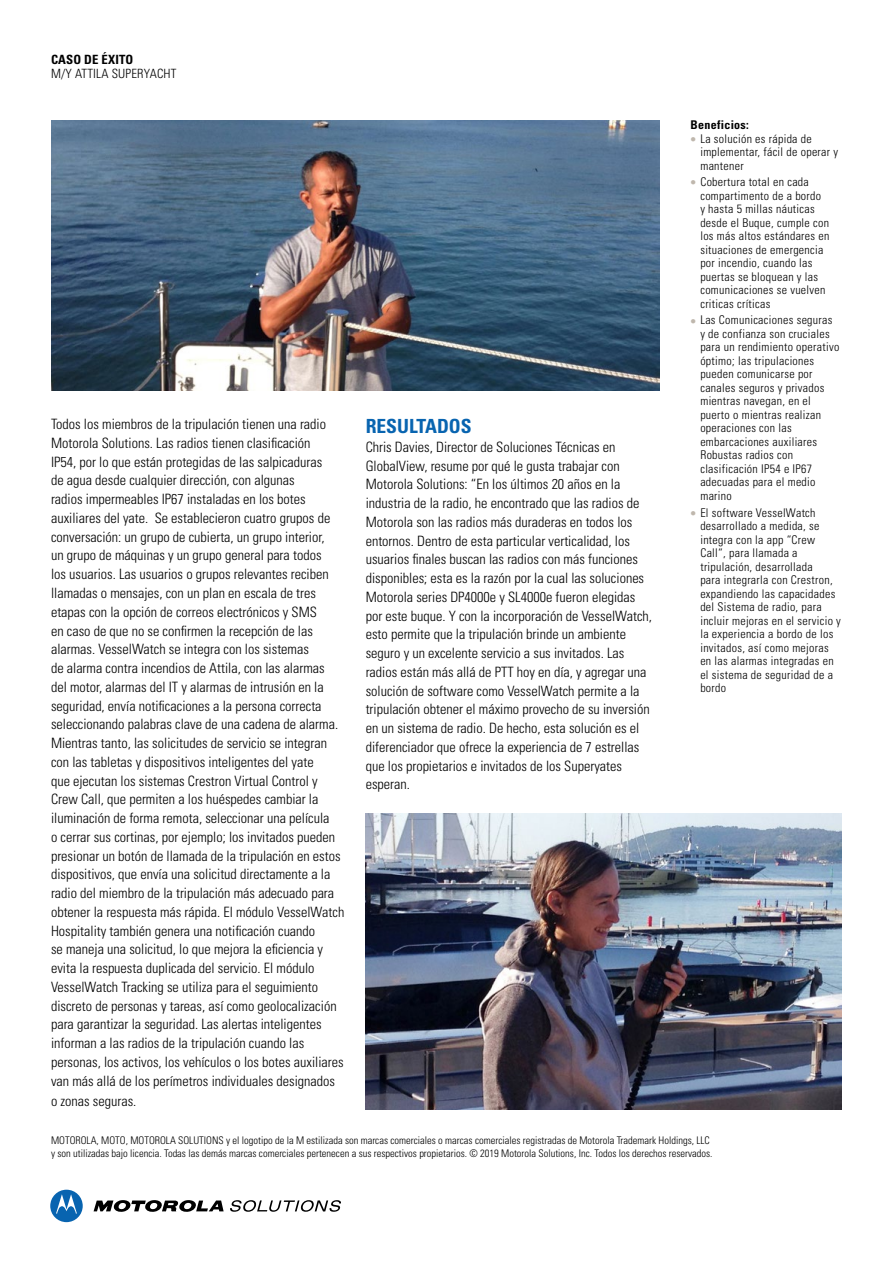
<style>
.page{position:relative;width:893px;height:1263px;background:#fff}
.page>*{position:absolute;margin:0;border:0;box-sizing:border-box;transform-origin:0 0}
.t1{font:700 condensed 19.5px "Univers LT Std";color:#0864b0}
.t2{font:300 condensed 14.25px/18.8px "Univers LT Std";color:#000}
.t3{font:300 condensed 12.75px "Univers LT Std";letter-spacing:.015em;color:#000}
.t4{font:700 condensed 12.75px "Univers LT Std";letter-spacing:.01em;color:#000}
.t5{font:300 condensed 12px/13.5px "Univers LT Std";letter-spacing:.025em;color:#000}
.t6{font:700 condensed 12px "Univers LT Std";letter-spacing:.025em;color:#000}
.t7{font:300 condensed 10.5px/12.6px "Univers LT Std";color:#000}
.s1{color:#bfb7ad}
</style>
<div class="page">
<svg style="left:94px;top:1200px;width:130px;height:12px"></svg>
<svg style="left:50px;top:1190px;width:33px;height:32px"></svg>
<svg style="left:230px;top:1200px;width:111px;height:12px"></svg>
<img style="left:51px;top:120px;width:608px;height:270px">
<img style="left:366px;top:813px;width:476px;height:297px">
<p class="t4" style="left:51px;top:52px;width:84px">CASO DE ÉXITO</p>
<p class="t3" style="left:51px;top:65px;width:127px">M/Y ATTILA SUPERYACHT</p>
<p class="t2" style="left:51px;top:415px;width:295px">Todos los miembros de la tripulación tienen una radio Motorola Solutions. Las radios tienen clasificación<br>IP54, por lo que están protegidas de las salpicaduras<br>de agua desde cualquier dirección, con algunas<br>radios impermeables IP67 instaladas en los botes auxiliares del yate. Se establecieron cuatro grupos de conversación: un grupo de cubierta, un grupo interior,<br>un grupo de máquinas y un grupo general para todos<br>los usuarios. Las usuarios o grupos relevantes reciben llamadas o mensajes, con un plan en escala de tres etapas con la opción de correos electrónicos y SMS<br>en caso de que no se confirmen la recepción de las alarmas. VesselWatch se integra con los sistemas<br>de alarma contra incendios de Attila, con las alarmas<br>del motor, alarmas del IT y alarmas de intrusión en la seguridad, envía notificaciones a la persona correcta seleccionando palabras clave de una cadena de alarma.<br>Mientras tanto, las solicitudes de servicio se integran con las tabletas y dispositivos inteligentes del yate<br>que ejecutan los sistemas Crestron Virtual Control y Crew Call, que permiten a los huéspedes cambiar la iluminación de forma remota, seleccionar una película<br>o cerrar sus cortinas, por ejemplo; los invitados pueden presionar un botón de llamada de la tripulación en estos dispositivos, que envía una solicitud directamente a la radio del miembro de la tripulación más adecuado para obtener la respuesta más rápida. El módulo VesselWatch Hospitality también genera una notificación cuando<br>se maneja una solicitud, lo que mejora la eficiencia y evita la respuesta duplicada del servicio. El módulo VesselWatch Tracking se utiliza para el seguimiento discreto de personas y tareas, así como geolocalización para garantizar la seguridad. Las alertas inteligentes informan a las radios de la tripulación cuando las personas, los activos, los vehículos o los botes auxiliares van más allá de los perímetros individuales designados</p>
<p class="t2" style="left:51px;top:1091px;width:87px">o zonas seguras.</p>
<h1 class="t1" style="left:366px;top:414px;width:108px">RESULTADOS</h1>
<p class="t2" style="left:366px;top:437px;width:288px">Chris Davies, Director de Soluciones Técnicas en GlobalView, resume por qué le gusta trabajar con Motorola Solutions: “En los últimos 20 años en la industria de la radio, he encontrado que las radios de Motorola son las radios más duraderas en todos los entornos. Dentro de esta particular verticalidad, los usuarios finales buscan las radios con más funciones disponibles; esta es la razón por la cual las soluciones Motorola series DP4000e y SL4000e fueron elegidas por este buque. Y con la incorporación de VesselWatch, esto permite que la tripulación brinde un ambiente seguro y un excelente servicio a sus invitados. Las radios están más allá de PTT hoy en día, y agregar una solución de software como VesselWatch permite a la tripulación obtener el máximo provecho de su inversión en un sistema de radio. De hecho, esta solución es el diferenciador que ofrece la experiencia de 7 estrellas que los propietarios e invitados de los Superyates esperan.</p>
<p class="t6" style="left:691px;top:117px;width:60px">Beneficios:</p>
<p class="t5" style="left:700px;top:132px;width:139px;text-indent:-10px"><span class="s1">●</span> La solución es rápida de implementar, fácil de operar y mantener</p>
<p class="t5" style="left:700px;top:175px;width:131px;text-indent:-10px"><span class="s1">●</span> Cobertura total en cada compartimento de a bordo<br>y hasta 5 millas náuticas desde el Buque, cumple con los más altos estándares en situaciones de emergencia por incendio, cuando las puertas se bloquean y las comunicaciones se vuelven criticas críticas</p>
<p class="t5" style="left:700px;top:313px;width:140px;text-indent:-10px"><span class="s1">●</span> Las Comunicaciones seguras y de confianza son cruciales para un rendimiento operativo óptimo; las tripulaciones pueden comunicarse por canales seguros y privados mientras navegan, en el puerto o mientras realizan operaciones con las embarcaciones auxiliares<br>Robustas radios con clasificación IP54 e IP67 adecuadas para el medio marino</p>
<p class="t5" style="left:700px;top:506px;width:142px;text-indent:-10px"><span class="s1">●</span> El software VesselWatch desarrollado a medida, se integra con la app “Crew<br>Call“, para llamada a tripulación, desarrollada<br>para integrarla con Crestron, expandiendo las capacidades del Sistema de radio, para incluir mejoras en el servicio y la experiencia a bordo de los invitados, así como mejoras en las alarmas integradas en el sistema de seguridad de a bordo</p>
<p class="t7" style="left:51px;top:1134px;width:663px">MOTOROLA, MOTO, MOTOROLA SOLUTIONS y el logotipo de la M estilizada son marcas comerciales o marcas comerciales registradas de Motorola Trademark Holdings, LLC y son utilizadas bajo licencia. Todas las demás marcas comerciales pertenecen a sus respectivos propietarios. © 2019 Motorola Solutions, Inc. Todos los derechos reservados.</p>
</div>
